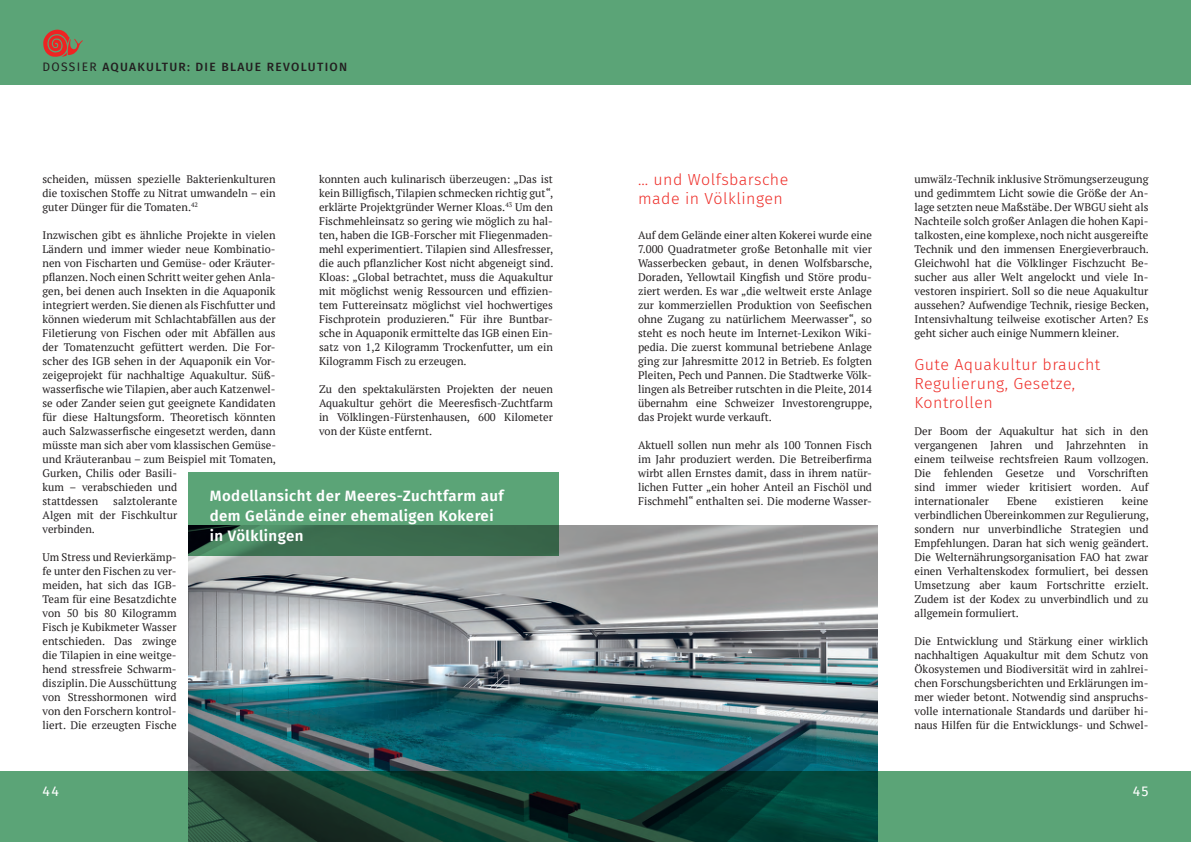
<style>
.page{position:relative;width:1191px;height:842px;background:#fff}
.page>*{position:absolute;margin:0;border:0;box-sizing:border-box;transform-origin:0 0}
.t1{font:300 16px/19.2px "Fira Sans";letter-spacing:.03em;color:#ee2d28}
.t2{font:600 15px/20px "Fira Sans";letter-spacing:.03em;color:#fff}
.t3{font:14px "Fira Sans";color:#fff}
.t4{font:500 12px "Fira Sans";letter-spacing:.11em;color:#231f20}
.t5{font:11px/14px "PT Serif";color:#231f20;text-align:justify}
.s1{font-weight:400}
.s2{font-family:"Arial";font-size:11.5px}
</style>
<div class="page">
<div style="left:0;top:0;width:1191px;height:85px;background:#5ba477"></div>
<div style="left:0;top:771px;width:1191px;height:71px;background:#5ba477"></div>
<svg style="left:43px;top:30px;width:40px;height:27px"></svg>
<img style="left:189px;top:526px;width:688px;height:316px">
<svg style="left:189px;top:472px;width:369px;height:84px;background:#4e8e67"></svg>
<p class="t4" style="left:43px;top:57px;width:306px"><span class="s1">DOSSIER</span> AQUAKULTUR: DIE BLAUE REVOLUTION</p>
<p class="t5" style="left:43px;top:172px;width:235px">scheiden, müssen spezielle Bakterienkulturen die toxischen Stoffe zu Nitrat umwandeln – ein guter Dünger für die Tomaten.<sup>42</sup></p>
<p class="t5" style="left:43px;top:228px;width:235px;text-align:left">Inzwischen gibt es ähnliche Projekte in vielen Ländern und immer wieder neue Kombinatio&shy;nen von Fischarten und Gemüse- oder Kräuter&shy;pflanzen. Noch einen Schritt weiter gehen Anla&shy;gen, bei denen auch Insekten in die Aquaponik integriert werden. Sie dienen als Fischfutter und können wiederum mit Schlachtabfällen aus der Filetierung von Fischen oder mit Abfällen aus der Tomatenzucht gefüttert werden. Die For&shy;scher des IGB sehen in der Aquaponik ein Vor&shy;zeigeprojekt für nachhaltige Aquakultur. Süß&shy;wasserfische wie Tilapien, aber auch Katzenwel&shy;se oder Zander seien gut geeignete Kandidaten für diese Haltungsform. Theoretisch könnten auch Salzwasserfische eingesetzt werden, dann müsste man sich aber vom klassischen Gemüse&shy;und Kräuteranbau – zum Beispiel mit Tomaten, Gurken, Chilis oder Basili-<br>kum – verabschieden und<br>stattdessen</p>
<p class="t5" style="left:319px;top:172px;width:236px">konnten auch kulinarisch überzeugen: „Das ist kein Billigfisch, Tilapien schmecken richtig gut“, erklärte Projektgründer Werner Kloas.<sup>43</sup> Um den Fischmehleinsatz so gering wie möglich zu hal&shy;ten, haben die IGB-Forscher mit Fliegenmaden&shy;mehl experimentiert. Tilapien sind Allesfresser, die auch pflanzlicher Kost nicht abgeneigt sind.<br>Kloas: „Global betrachtet, muss die Aquakultur mit möglichst wenig Ressourcen und effizien&shy;tem Futtereinsatz möglichst viel hochwertiges Fischprotein produzieren.“ Für ihre Buntbar&shy;sche in Aquaponik ermittelte das IGB einen Ein&shy;satz von 1,2 Kilogramm Trockenfutter, um ein Kilogramm Fisch zu erzeugen.</p>
<p class="t5" style="left:319px;top:382px;width:235px">Zu den spektakulärsten Projekten der neuen Aquakultur gehört die Meeresfisch-Zuchtfarm in Völklingen-Fürstenhausen, 600 Kilometer von der Küste entfernt.</p>
<h2 class="t2" style="left:210px;top:485px;width:295px">Modellansicht der Meeres-Zuchtfarm auf dem Gelände einer ehemaligen Kokerei in Völklingen</h2>
<p class="t5" style="left:43px;top:494px;width:136px;text-indent:71px">salztolerante Algen mit der Fischkultur verbinden.</p>
<p class="t5" style="left:43px;top:550px;width:136px;text-align:left">Um Stress und Revierkämp&shy;fe unter den Fischen zu ver&shy;meiden, hat sich das IGB-<br>Team für eine Besatzdichte von 50 bis 80 Kilogramm<br>Fisch je Kubikmeter Wasser entschieden. Das zwinge die Tilapien in eine weitge&shy;hend stressfreie Schwarm&shy;disziplin. Die Ausschüttung von Stresshormonen wird von den Forschern kontrol&shy;liert. Die erzeugten Fische</p>
<p class="t3" style="left:43px;top:780px;width:18px">44</p>
<h1 class="t1" style="left:638px;top:170px;width:152px">… und Wolfsbarsche made in Völklingen</h1>
<p class="t5" style="left:638px;top:228px;width:236px">Auf dem Gelände einer alten Kokerei wurde eine 7.000 Quadratmeter große Betonhalle mit vier Wasserbecken gebaut, in denen Wolfsbarsche, Doraden, Yellowtail Kingfish und Störe produ&shy;ziert werden. Es war „die weltweit erste Anlage zur kommerziellen Produktion von Seefischen ohne Zugang zu natürlichem Meerwasser“, so steht es noch heute im Internet-Lexikon Wiki&shy;pedia. Die zuerst kommunal betriebene Anlage ging zur Jahresmitte 2012 in Betrieb. Es folgten Pleiten, Pech und Pannen. Die Stadtwerke Völk&shy;lingen als Betreiber rutschten in die Pleite, 2014 übernahm eine Schweizer Investorengruppe, das Projekt wurde verkauft.</p>
<p class="t5" style="left:638px;top:438px;width:235px">Aktuell sollen nun mehr als 100 Tonnen Fisch im Jahr produziert werden. Die Betreiberfirma wirbt allen Ernstes damit, dass in ihrem natür&shy;lichen Futter „ein hoher Anteil an Fischöl und Fischmehl“ enthalten sei<span class="s2">.</span> Die moderne Wasser-</p>
<p class="t5" style="left:914px;top:172px;width:236px">umwälz-Technik inklusive Strömungserzeugung und gedimmtem Licht sowie die Größe der An&shy;lage setzten neue Maßstäbe. Der WBGU sieht als Nachteile solch großer Anlagen die hohen Kapi&shy;talkosten, eine komplexe, noch nicht ausgereifte Technik und den immensen Energieverbrauch.<br>Gleichwohl hat die Völklinger Fischzucht Be&shy;sucher aus aller Welt angelockt und viele In&shy;vestoren inspiriert. Soll so die neue Aquakultur aussehen? Aufwendige Technik, riesige Becken, Intensivhaltung teilweise exotischer Arten? Es geht sicher auch einige Nummern kleiner.</p>
<h1 class="t1" style="left:914px;top:354px;width:187px">Gute Aquakultur braucht<br>Regulierung, Gesetze,<br>Kontrollen</h1>
<p class="t5" style="left:914px;top:424px;width:236px">Der Boom der Aquakultur hat sich in den vergangenen Jahren und Jahrzehnten in einem teilweise rechtsfreien Raum vollzogen.<br>Die fehlenden Gesetze und Vorschriften sind immer wieder kritisiert worden. Auf internationaler</p>
<p class="t5" style="left:914px;top:494px;width:236px;text-indent:207px">keine verbindlichen Übereinkommen zur Regulierung, sondern nur unverbindliche Strategien und Empfehlungen. Daran hat sich wenig geändert.<br>Die Welternährungsorganisation FAO hat zwar einen Verhaltenskodex formuliert, bei dessen Umsetzung aber kaum Fortschritte erzielt.<br>Zudem ist der Kodex zu unverbindlich und zu allgemein formuliert.</p>
<p class="t5" style="left:914px;top:634px;width:235px">Die Entwicklung und Stärkung einer wirklich nachhaltigen Aquakultur mit dem Schutz von Ökosystemen und Biodiversität wird in zahlrei&shy;chen Forschungsberichten und Erklärungen im&shy;mer wieder betont. Notwendig sind anspruchs&shy;volle internationale Standards und darüber hi&shy;naus Hilfen für die Entwicklungs- und Schwel-</p>
<p class="t5" style="left:1007px;top:494px;width:31px">Ebene</p>
<p class="t5" style="left:1055px;top:494px;width:50px">existieren</p>
<p class="t3" style="left:1132px;top:780px;width:17px">45</p>
</div>
